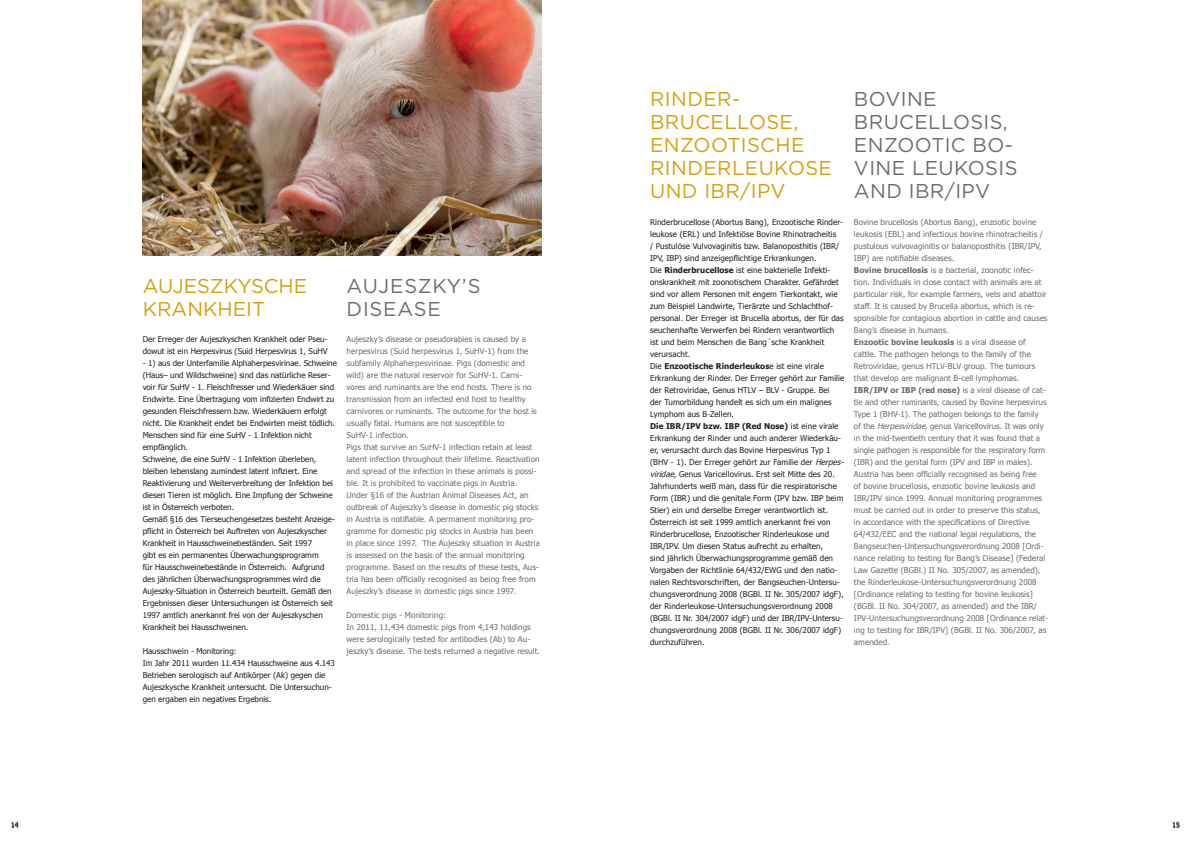
<style>
.page{position:relative;width:1191px;height:842px;background:#fff}
.page>*{position:absolute;margin:0;border:0;box-sizing:border-box;transform-origin:0 0}
.t1{font:20px/23px "Gotham";letter-spacing:.02em;color:#d4a00c}
.t2{font:20px/23px "Gotham";letter-spacing:.02em;color:#6c6d70}
.t3{font:20px/23px "Gotham";color:#d4a00c}
.t4{font:20px/23px "Gotham";letter-spacing:.04em;color:#6c6d70}
.t5{font:8px/12px "Tahoma";color:#231f20}
.t6{font:8px/12px "Tahoma";letter-spacing:.01em;color:#6c6d70}
.t7{font:7px "Tahoma";color:#231f20}
.s1{font-weight:700}
.s2{font-style:italic}
</style>
<div class="page">
<img style="left:143px;top:0;width:399px;height:256px">
<h1 class="t3" style="left:143px;top:274px;width:166px">AUJESZKYSCHE<br>KRANKHEIT</h1>
<p class="t5" style="left:143px;top:333px;width:186px">Der Erreger der Aujeszkyschen Krankheit oder Pseu&shy;dowut ist ein Herpesvirus (Suid Herpesvirus 1, SuHV</p>
<p class="t5" style="left:143px;top:357px;width:196px">- 1) aus der Unterfamilie Alphaherpesvirinae. Schweine (Haus– und Wildschweine) sind das natürliche Reser&shy;voir für SuHV - 1. Fleischfresser und Wiederkäuer sind Endwirte. Eine Übertragung vom infizierten Endwirt zu gesunden Fleischfressern bzw. Wiederkäuern erfolgt nicht. Die Krankheit endet bei Endwirten meist tödlich.<br>Menschen sind für eine SuHV - 1 Infektion nicht empfänglich.<br>Schweine, die eine SuHV - 1 Infektion überleben, bleiben lebenslang zumindest latent infiziert. Eine Reaktivierung und Weiterverbreitung der Infektion bei diesen Tieren ist möglich. Eine Impfung der Schweine ist in Österreich verboten.<br>Gemäß §16 des Tierseuchengesetzes besteht Anzeige&shy;pflicht in Österreich bei Auftreten von Aujeszkyscher Krankheit in Hausschweinebeständen. Seit 1997<br>gibt es ein permanentes Überwachungsprogramm<br>für Hausschweinebestände in Österreich. Aufgrund des jährlichen Überwachungsprogrammes wird die Aujeszky-Situation in Österreich beurteilt. Gemäß den Ergebnissen dieser Untersuchungen ist Österreich seit 1997 amtlich anerkannt frei von der Aujeszkyschen Krankheit bei Hausschweinen.</p>
<p class="t5" style="left:143px;top:645px;width:194px">Hausschwein - Monitoring:<br>Im Jahr 2011 wurden 11.434 Hausschweine aus 4.143<br>Betrieben serologisch auf Antikörper (Ak) gegen die Aujeszkysche Krankheit untersucht. Die Untersuchun&shy;gen ergaben ein negatives Ergebnis.</p>
<h1 class="t4" style="left:346px;top:274px;width:135px">AUJESZKY’S<br>DISEASE</h1>
<p class="t6" style="left:346px;top:333px;width:195px">Aujeszky’s disease or pseudorabies is caused by a herpesvirus (Suid herpesvirus 1, SuHV-1) from the subfamily Alphaherpesvirinae. Pigs (domestic and wild) are the natural reservoir for SuHV-1. Carni&shy;vores and ruminants are the end hosts. There is no transmission from an infected end host to healthy carnivores or ruminants. The outcome for the host is usually fatal. Humans are not susceptible to<br>SuHV-1 infection.<br>Pigs that survive an SuHV-1 infection retain at least latent infection throughout their lifetime. Reactivation and spread of the infection in these animals is possi&shy;ble. It is prohibited to vaccinate pigs in Austria.<br>Under §16 of the Austrian Animal Diseases Act, an outbreak of Aujeszky’s disease in domestic pig stocks in Austria is notifiable. A permanent monitoring pro&shy;gramme for domestic pig stocks in Austria has been in place since 1997. The Aujeszky situation in Austria is assessed on the basis of the annual monitoring programme. Based on the results of these tests, Aus&shy;tria has been officially recognised as being free from Aujeszky’s disease in domestic pigs since 1997.</p>
<p class="t6" style="left:346px;top:609px;width:195px">Domestic pigs - Monitoring:<br>In 2011, 11,434 domestic pigs from 4,143 holdings were serologically tested for antibodies (Ab) to Au&shy;jeszky’s disease. The tests returned a negative result.</p>
<h1 class="t1" style="left:650px;top:87px;width:183px">RINDER-<br>BRUCELLOSE,<br>ENZOOTISCHE<br>RINDERLEUKOSE<br>UND IBR</h1>
<h1 class="t1" style="left:740px;top:179px;width:47px">/IPV</h1>
<p class="t5" style="left:650px;top:215px;width:197px">Rinderbrucellose (Abortus Bang), Enzootische Rinder&shy;leukose (ERL) und Infektiöse Bovine Rhinotracheitis<br>/ Pustulöse Vulvovaginitis bzw. Balanoposthitis (IBR/ IPV, IBP) sind anzeigepflichtige Erkrankungen.<br>Die <span class="s1">Rinderbrucellose</span> ist eine bakterielle Infekti&shy;onskrankheit mit zoonotischem Charakter. Gefährdet sind vor allem Personen mit engem Tierkontakt, wie zum Beispiel Landwirte, Tierärzte und Schlachthof&shy;personal. Der Erreger ist Brucella abortus, der für das seuchenhafte Verwerfen bei Rindern verantwortlich<br>ist und beim Menschen die Bang´sche Krankheit verursacht.<br>Die <span class="s1">Enzootische Rinderleukos</span>e ist eine virale Erkrankung der Rinder. Der Erreger gehört zur Familie der Retroviridae, Genus HTLV – BLV - Gruppe. Bei<br>der Tumorbildung handelt es sich um ein malignes Lymphom aus B-Zellen.<br><span class="s1">Die IBR/IPV bzw. IBP (Red Nose)</span> ist eine virale Erkrankung der Rinder und auch anderer Wiederkäu&shy;er, verursacht durch das Bovine Herpesvirus Typ 1 (BHV - 1). Der Erreger gehört zur Familie der <span class="s2">Herpes&shy;viridae,</span>Genus Varicellovirus. Erst seit Mitte des 20.<br>Jahrhunderts weiß man, dass für die respiratorische Form (IBR) und die genitale Form (IPV bzw. IBP beim Stier) ein und derselbe Erreger verantwortlich ist.<br>Österreich ist seit 1999 amtlich anerkannt frei von Rinderbrucellose, Enzootischer Rinderleukose und IBR/IPV. Um diesen Status aufrecht zu erhalten,<br>sind jährlich Überwachungsprogramme gemäß den Vorgaben der Richtlinie 64/432/EWG und den natio&shy;nalen Rechtsvorschriften, der Bangseuchen-Untersu&shy;chungsverordnung 2008 (BGBl. II Nr. 305/2007 idgF), der Rinderleukose-Untersuchungsverordnung 2008 (BGBl. II Nr. 304/2007 idgF) und der IBR/IPV-Untersu&shy;chungsverordnung 2008 (BGBl. II Nr. 306/2007 idgF) durchzuführen.</p>
<h1 class="t2" style="left:854px;top:87px;width:165px">BOVINE<br>BRUCELLOSIS,<br>ENZOOTIC BO-<br>VINE LEUKOSIS<br>AND IBR</h1>
<h1 class="t2" style="left:944px;top:179px;width:47px">/IPV</h1>
<p class="t6" style="left:854px;top:215px;width:196px">Bovine brucellosis (Abortus Bang), enzootic bovine leukosis (EBL) and infectious bovine rhinotracheitis / pustulous vulvovaginitis or balanoposthitis (IBR/IPV, IBP) are notifiable diseases.<br><span class="s1">Bovine brucellosis</span> is a bacterial, zoonotic infec&shy;tion. Individuals in close contact with animals are at particular risk, for example farmers, vets and abattoir staff. It is caused by Brucella abortus, which is re&shy;sponsible for contagious abortion in cattle and causes Bang’s disease in humans.<br><span class="s1">Enzootic bovine leukosis</span> is a viral disease of cattle. The pathogen belongs to the family of the Retroviridae, genus HTLV-BLV group. The tumours that develop are malignant B-cell lymphomas.<br><span class="s1">IBR/IPV or IBP (red nose)</span> is a viral disease of cat&shy;tle and other ruminants, caused by Bovine herpesvirus Type 1 (BHV-1). The pathogen belongs to the family<br>of the <span class="s2">Herpesviridae</span>, genus Varicellovirus. It was only in the mid-twentieth century that it was found that a single pathogen is responsible for the respiratory form (IBR) and the genital form (IPV and IBP in males).<br>Austria has been officially recognised as being free<br>of bovine brucellosis, enzootic bovine leukosis and IBR/IPV since 1999. Annual monitoring programmes must be carried out in order to preserve this status, in accordance with the specifications of Directive 64/432/EEC and the national legal regulations, the Bangseuchen-Untersuchungsverordnung 2008 [Ordi&shy;nance relating to testing for Bang’s Disease] (Federal Law Gazette (BGBl.) II No. 305/2007, as amended), the Rinderleukose-Untersuchungsverordnung 2008 [Ordinance relating to testing for bovine leukosis] (BGBl. II No. 304/2007, as amended) and the IBR/ IPV-Untersuchungsverordnung 2008 [Ordinance relat&shy;ing to testing for IBR/IPV] (BGBl. II No. 306/2007, as amended.</p>
<p class="t7" style="left:11px;top:820px;width:9px">14</p>
<p class="t7" style="left:1172px;top:820px;width:9px">15</p>
</div>
